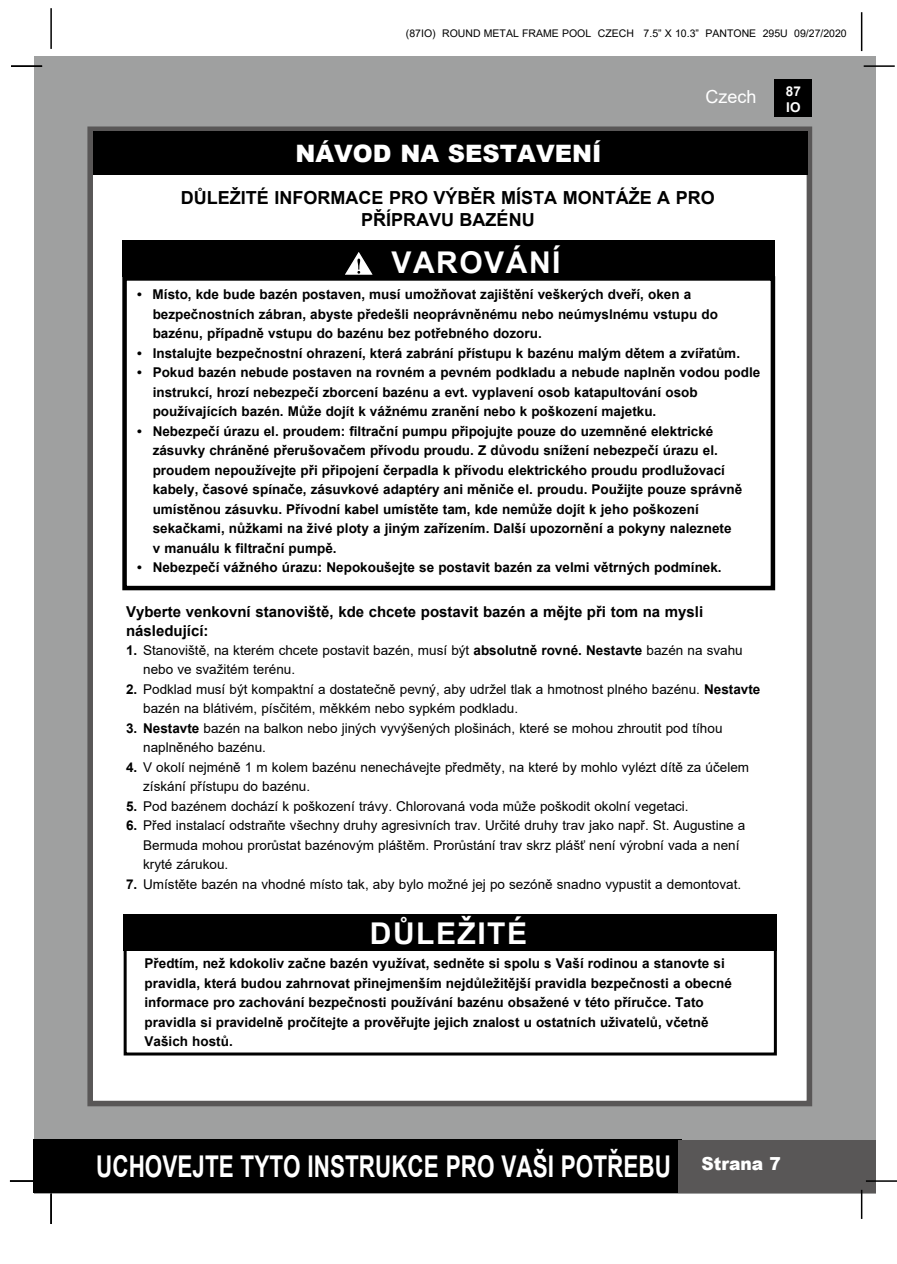
<style>
.page{position:relative;width:897px;height:1264px;background:#fff}
.page>*{position:absolute;margin:0;border:0;box-sizing:border-box;transform-origin:0 0}
.t1{font:700 30px "Arial";color:#fff;scale:.75 1}
.t2{font:700 30px "Arial";letter-spacing:.05em;color:#fff}
.t3{font:900 24px "Arial";color:#fff}
.t4{font:700 18px/21.9px "Arial";color:#000;text-align:center}
.t5{font:900 18px "Arial";color:#fff;scale:.95 1}
.t6{font:18px "Arial";color:#fff}
.t7{font:700 15px/19.5px "Arial";color:#000}
.t8{font:700 13.5px/19.5px "Arial";color:#000}
.t9{font:13.5px/19.5px "Arial";color:#000}
.t10{font:700 13.5px/16.2px "Arial";color:#fff}
.t11{font:10.5px "Arial";color:#000}
.s1{font-weight:700}
</style>
<div class="page">
<div style="left:34px;top:56px;width:841px;height:1137px;background:#9fa0a0"></div>
<div style="left:774px;top:79px;width:38px;height:38px;background:#000"></div>
<hr style="left:863px;top:65px;width:31px;height:2px;background:#000">
<hr style="left:50px;top:8px;width:2px;height:41px;background:#000">
<hr style="left:860px;top:12px;width:2px;height:39px;background:#000">
<div style="left:33px;top:1140px;width:648px;height:53px;background:#000"></div>
<div style="left:678px;top:1140px;width:197px;height:53px;background:#595757"></div>
<hr style="left:865px;top:1180px;width:31px;height:1px;background:#000">
<hr style="left:860px;top:1189px;width:2px;height:30px;background:#000">
<div style="left:87px;top:126px;width:725px;height:980px;background:#fff;border:6px solid #595757"></div>
<div style="left:93px;top:131px;width:714px;height:44px;background:#000"></div>
<hr style="left:50px;top:1193px;width:2px;height:31px;background:#000">
<hr style="left:10px;top:1180px;width:31px;height:1px;background:#000">
<hr style="left:11px;top:65px;width:31px;height:2px;background:#000">
<div style="left:122px;top:240px;width:653px;height:37px;background:#000"></div>
<div style="left:122px;top:276px;width:653px;height:314px;border:4px solid #000"></div>
<svg style="left:345px;top:252px;width:28px;height:23px"></svg>
<div style="left:124px;top:914px;width:652px;height:36px;background:#000"></div>
<div style="left:124px;top:945px;width:652px;height:110px;border:3px solid #000"></div>
<p class="t11" style="left:406px;top:26px;width:442px">(87IO) ROUND METAL FRAME POOL CZECH 7.5” X 10.3” PANTONE 295U 09/27/2020</p>
<h2 class="t3" style="left:295px;top:136px;width:304px">NÁVOD NA SESTAVENÍ</h2>
<h3 class="t6" style="left:705px;top:84px;width:53px">Czech</h3>
<h3 class="t4" style="left:181px;top:187px;width:535px">DŮLEŽITÉ INFORMACE PRO VÝBĚR MÍSTA MONTÁŽE A PRO<br>PŘÍPRAVU BAZÉNU</h3>
<h1 class="t2" style="left:391px;top:242px;width:170px">VAROVÁNÍ</h1>
<p class="t8" style="left:153px;top:285px;width:566px;text-indent:-16px">• Místo, kde bude bazén postaven, musí umožňovat zajištění veškerých dveří, oken a bezpečnostních zábran, abyste předešli neoprávněnému nebo neúmyslnému vstupu do bazénu, případně vstupu do bazénu bez potřebného dozoru.</p>
<p class="t8" style="left:137px;top:343px;width:604px">• Instalujte bezpečnostní ohrazení, která zabrání přístupu k bazénu malým dětem a zvířatům.</p>
<p class="t8" style="left:153px;top:363px;width:609px;text-indent:-16px">• Pokud bazén nebude postaven na rovném a pevném podkladu a nebude naplněn vodou podle instrukcí, hrozí nebezpečí zborcení bazénu a evt. vyplavení osob katapultování osob používajících bazén. Může dojít k vážnému zranění nebo k poškození majetku.</p>
<p class="t8" style="left:153px;top:421px;width:591px;text-indent:-15px">• Nebezpečí úrazu el. proudem: filtrační pumpu připojujte pouze do uzemněné elektrické zásuvky chráněné přerušovačem přívodu proudu. Z důvodu snížení nebezpečí úrazu el. proudem nepoužívejte při připojení čerpadla k přívodu elektrického proudu prodlužovací kabely, časové spínače, zásuvkové adaptéry ani měniče el. proudu. Použijte pouze správně umístěnou zásuvku. Přívodní kabel umístěte tam, kde nemůže dojít k jeho poškození sekačkami, nůžkami na živé ploty a jiným zařízením. Další upozornění a pokyny naleznete<br>v manuálu k filtrační pumpě.</p>
<p class="t8" style="left:137px;top:558px;width:586px">• Nebezpečí vážného úrazu: Nepokoušejte se postavit bazén za velmi větrných podmínek.</p>
<p class="t7" style="left:126px;top:602px;width:578px">Vyberte venkovní stanoviště, kde chcete postavit bazén a mějte při tom na mysli následující:</p>
<p class="t9" style="left:143px;top:640px;width:601px;text-indent:-17px"><span class="s1">1.</span> Stanoviště, na kterém chcete postavit bazén, musí být <span class="s1">absolutně rovné. Nestavte</span> bazén na svahu nebo ve svažitém terénu.</p>
<p class="t9" style="left:143px;top:679px;width:618px;text-indent:-17px"><span class="s1">2.</span> Podklad musí být kompaktní a dostatečně pevný, aby udržel tlak a hmotnost plného bazénu. <span class="s1">Nestavte </span>bazén na blátivém, písčitém, měkkém nebo sypkém podkladu.</p>
<p class="t9" style="left:143px;top:718px;width:580px;text-indent:-17px"><span class="s1">3. Nestavte</span> bazén na balkon nebo jiných vyvýšených plošinách, které se mohou zhroutit pod tíhou naplněného bazénu.</p>
<p class="t9" style="left:143px;top:757px;width:607px;text-indent:-17px"><span class="s1">4.</span> V okolí nejméně 1 m kolem bazénu nenechávejte předměty, na které by mohlo vylézt dítě za účelem získání přístupu do bazénu.</p>
<p class="t9" style="left:126px;top:796px;width:564px"><span class="s1">5.</span> Pod bazénem dochází k poškození trávy. Chlorovaná voda může poškodit okolní vegetaci.</p>
<p class="t9" style="left:143px;top:815px;width:603px;text-indent:-17px"><span class="s1">6.</span> Před instalací odstraňte všechny druhy agresivních trav. Určité druhy trav jako např. St. Augustine a<br>Bermuda mohou prorůstat bazénovým pláštěm. Prorůstání trav skrz plášť není výrobní vada a není kryté zárukou.</p>
<p class="t9" style="left:126px;top:874px;width:616px"><span class="s1">7.</span> Umístěte bazén na vhodné místo tak, aby bylo možné jej po sezóně snadno vypustit a demontovat.</p>
<h1 class="t2" style="left:370px;top:912px;width:159px">DŮLEŽITÉ</h1>
<p class="t8" style="left:144px;top:954px;width:589px">Předtím, než kdokoliv začne bazén využívat, sedněte si spolu s Vaší rodinou a stanovte si pravidla, která budou zahrnovat přinejmenším nejdůležitější pravidla bezpečnosti a obecné informace pro zachování bezpečnosti používání bazénu obsažené v této příručce. Tato pravidla si pravidelně pročítejte a prověřujte jejich znalost u ostatních uživatelů, včetně Vašich hostů.</p>
<p class="t10" style="left:785px;top:83px;width:17px">87<br>IO</p>
<h1 class="t1" style="left:96px;top:1145px;width:767px">UCHOVEJTE TYTO INSTRUKCE PRO VAŠI POTŘEBU</h1>
<h3 class="t5" style="left:701px;top:1150px;width:85px">Strana 7</h3>
</div>
